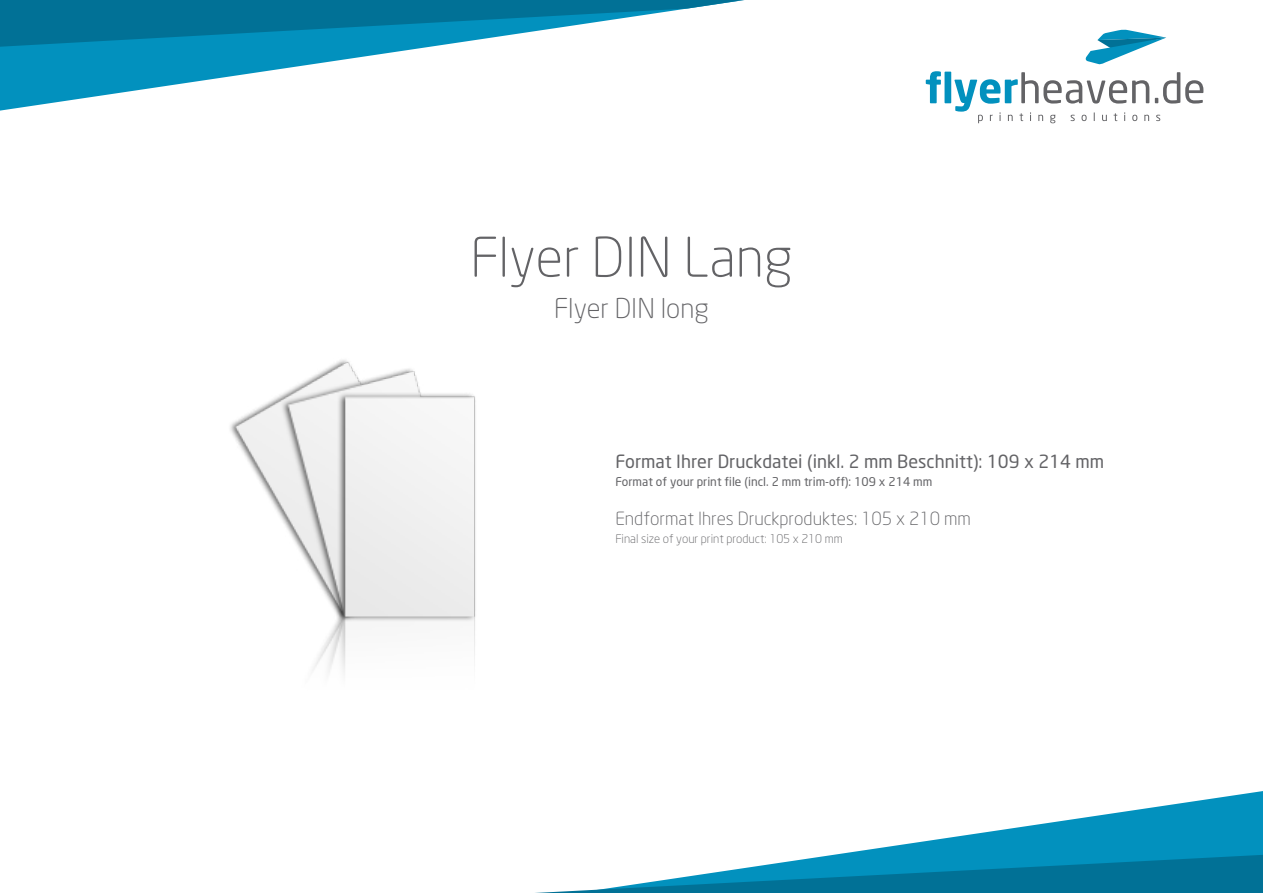
<style>
.page{position:relative;width:1263px;height:893px;background:#fff}
.page>*{position:absolute;margin:0;border:0;box-sizing:border-box;transform-origin:0 0}
.t1{font:300 54px "Neo Sans";color:#636366}
.t2{font:300 27px "Neo Sans";color:#636366}
.t3{font:18px "Neo Sans";color:#636366}
.t4{font:300 18px "Neo Sans";color:#636366}
.t5{font:12px "Neo Sans";color:#636366}
.t6{font:300 12px "Neo Sans";color:#636366}
</style>
<div class="page">
<svg style="left:0;top:47px;width:428px;height:64px"></svg>
<svg style="left:0;top:0;width:744px;height:47px"></svg>
<svg style="left:833px;top:791px;width:430px;height:64px"></svg>
<svg style="left:535px;top:855px;width:728px;height:38px"></svg>
<svg style="left:1085px;top:29px;width:81px;height:35px"></svg>
<svg style="left:1156px;top:115px;width:4px;height:6px"></svg>
<svg style="left:1155px;top:72px;width:48px;height:32px"></svg>
<svg style="left:926px;top:71px;width:15px;height:32px"></svg>
<div style="left:944px;top:72px;width:7px;height:31px;background:#0291be"></div>
<svg style="left:954px;top:72px;width:195px;height:51px"></svg>
<img style="left:230px;top:360px;width:246px;height:313px">
<h1 class="t1" style="left:470px;top:225px;width:324px">Flyer DIN Lang</h1>
<h2 class="t2" style="left:554px;top:292px;width:156px">Flyer DIN long</h2>
<p class="t3" style="left:615px;top:450px;width:490px">Format Ihrer Druckdatei (inkl. 2 mm Beschnitt): 109 x 214 mm</p>
<p class="t5" style="left:615px;top:474px;width:319px">Format of your print file (incl. 2 mm trim-off): 109 x 214 mm</p>
<p class="t4" style="left:615px;top:507px;width:357px">Endformat Ihres Druckproduktes: 105 x 210 mm</p>
<p class="t6" style="left:615px;top:531px;width:229px">Final size of your print product: 105 x 210 mm</p>
</div>
